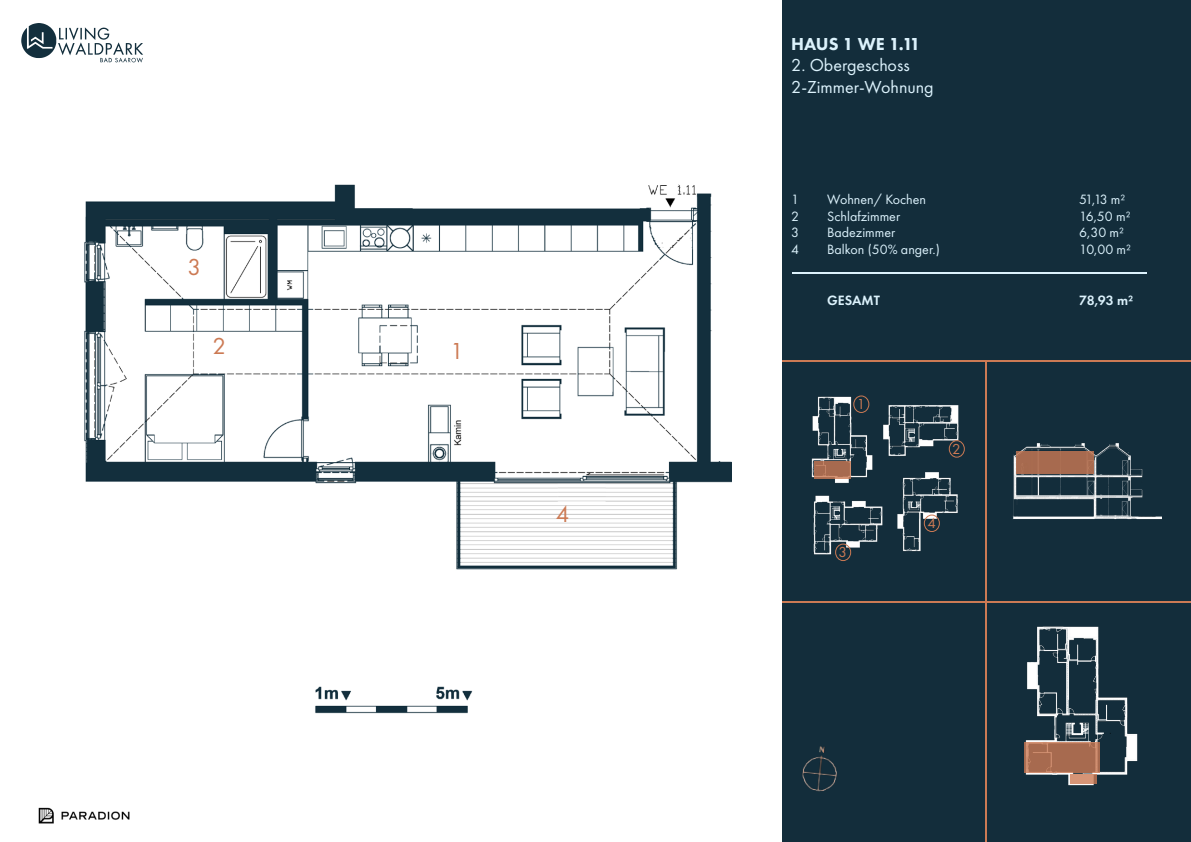
<style>
.page{position:relative;width:1191px;height:842px;background:#fff}
.page>*{position:absolute;margin:0;border:0;box-sizing:border-box;transform-origin:0 0}
.t1{font:24px "Futura PT";color:#cc7a54}
.t2{font:18px/21.6px "Futura PT";color:#dcf2fc}
.t3{font:800 18px "Futura PT";color:#dcf2fc}
.t4{font:15px "Futura PT";color:#cc7a54}
.t5{font:14px "Futura PT";color:#dcf2fc}
.t6{font:600 14px "Futura PT";color:#dcf2fc}
</style>
<div class="page">
<div style="left:782px;top:0;width:409px;height:842px;background:#132d3b"></div>
<hr style="left:782px;top:602px;width:409px;height:1px;background:#cc7a54">
<hr style="left:985px;top:361px;width:1px;height:481px;background:#cc7a54">
<img style="left:38px;top:807px;width:92px;height:17px">
<img style="left:802px;top:746px;width:35px;height:46px">
<hr style="left:782px;top:361px;width:408px;height:1px;background:#cc7a54">
<svg style="left:21px;top:23px;width:122px;height:40px"></svg>
<img style="left:1025px;top:626px;width:113px;height:160px">
<img style="left:84px;top:184px;width:647px;height:530px">
<img style="left:811px;top:396px;width:154px;height:165px">
<svg style="left:1024px;top:742px;width:75px;height:31px;background:#ad6f54"></svg>
<hr style="left:792px;top:272px;width:354px;height:1px;background:#dcf2fc">
<svg style="left:813px;top:461px;width:37px;height:17px"></svg>
<div style="left:853px;top:395px;width:16px;height:18px;border:1px solid #cc7a54;border-radius:50%"></div>
<div style="left:948px;top:440px;width:16px;height:18px;border:1px solid #cc7a54;border-radius:50%"></div>
<div style="left:835px;top:544px;width:16px;height:17px;border:1px solid #cc7a54;border-radius:50%"></div>
<div style="left:923px;top:514px;width:17px;height:18px;border:1px solid #cc7a54;border-radius:50%"></div>
<svg style="left:1070px;top:774px;width:27px;height:9px"></svg>
<img style="left:1012px;top:443px;width:149px;height:77px">
<div style="left:1016px;top:452px;width:78px;height:22px;background:#a76a4f"></div>
<h1 class="t1" style="left:187px;top:257px;width:15px">3</h1>
<h1 class="t1" style="left:212px;top:336px;width:15px">2</h1>
<h1 class="t1" style="left:450px;top:340px;width:15px">1</h1>
<h1 class="t1" style="left:556px;top:503px;width:15px">4</h1>
<p class="t3" style="left:791px;top:33px;width:131px">HAUS 1 WE 1.11</p>
<p class="t2" style="left:791px;top:56px;width:144px">2. Obergeschoss<br>2-Zimmer-Wohnung</p>
<p class="t5" style="left:791px;top:193px;width:9px">1</p>
<p class="t5" style="left:827px;top:193px;width:100px">Wohnen/ Kochen</p>
<p class="t5" style="left:1079px;top:193px;width:48px">51,13 m²</p>
<p class="t5" style="left:791px;top:210px;width:9px">2</p>
<p class="t5" style="left:827px;top:210px;width:75px">Schlafzimmer</p>
<p class="t5" style="left:1079px;top:210px;width:53px">16,50 m²</p>
<p class="t5" style="left:791px;top:227px;width:9px">3</p>
<p class="t5" style="left:827px;top:227px;width:70px">Badezimmer</p>
<p class="t5" style="left:1079px;top:227px;width:46px">6,30 m²</p>
<p class="t5" style="left:791px;top:244px;width:9px">4</p>
<p class="t5" style="left:827px;top:244px;width:114px">Balkon (50% anger.)</p>
<p class="t5" style="left:1079px;top:244px;width:53px">10,00 m²</p>
<p class="t6" style="left:827px;top:295px;width:54px">GESAMT</p>
<p class="t6" style="left:1079px;top:295px;width:56px">78,93 m²</p>
<p class="t4" style="left:857px;top:398px;width:10px">1</p>
<p class="t4" style="left:838px;top:546px;width:10px">3</p>
<p class="t4" style="left:952px;top:443px;width:10px">2</p>
<p class="t4" style="left:927px;top:517px;width:10px">4</p>
</div>
